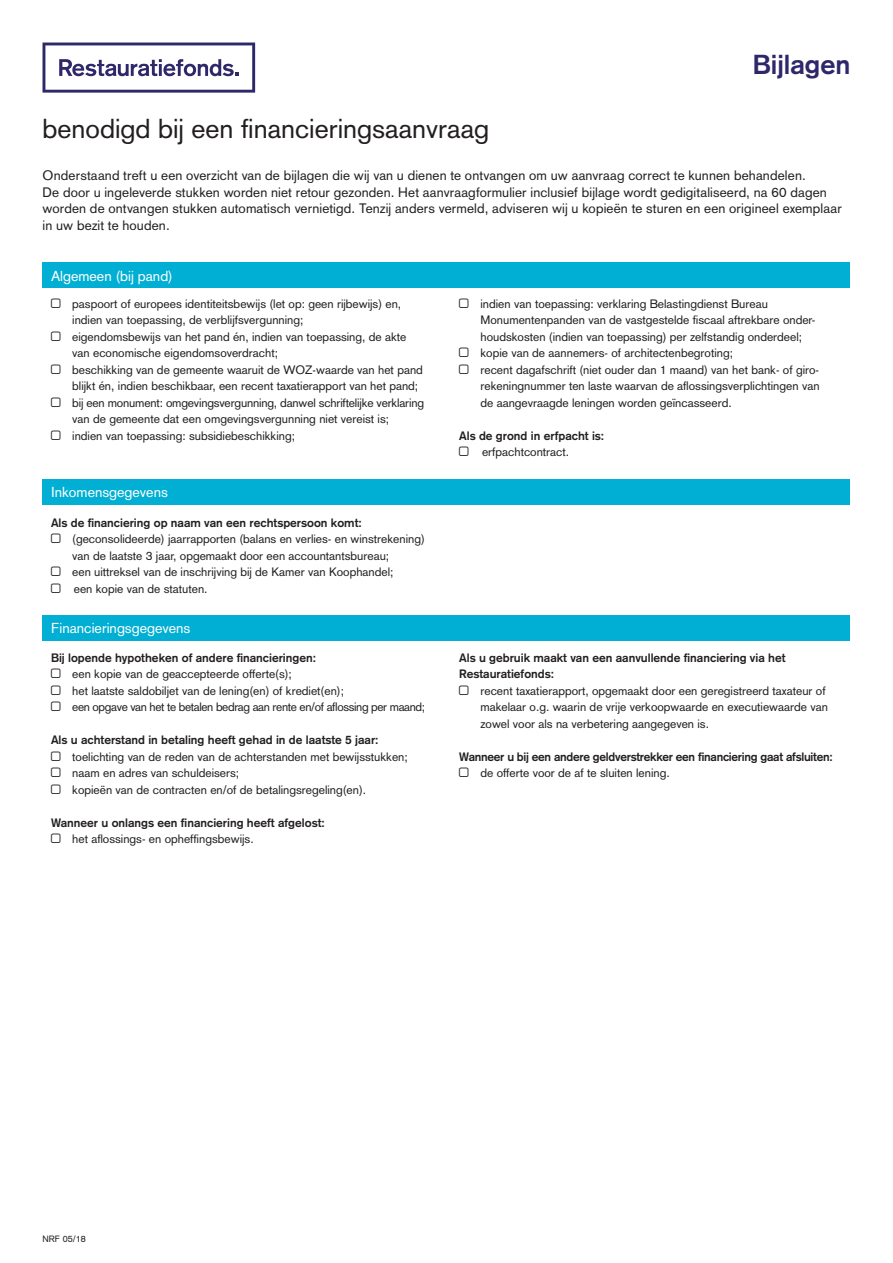
<style>
.page{position:relative;width:893px;height:1263px;background:#fff}
.page>*{position:absolute;margin:0;border:0;box-sizing:border-box;transform-origin:0 0}
.t1{font:27px "Basic Commercial LT";color:#231f20}
.t2{font:700 27px "Basic Commercial LT";color:#2e276a}
.t3{font:14.25px "Basic Commercial LT";color:#fff}
.t4{font:13.5px/16.5px "Basic Commercial LT";letter-spacing:.01em;color:#231f20}
.t5{font:12px/16.5px "Basic Commercial LT";color:#231f20}
.t6{font:700 12px/16.5px "Basic Commercial LT";color:#231f20}
.t7{font:700 12px "Basic Commercial LT";letter-spacing:-.02em;color:#231f20}
.t8{font:9px "Basic Commercial LT";color:#231f20}
</style>
<div class="page">
<svg style="left:43px;top:43px;width:212px;height:50px"></svg>
<div style="left:43px;top:615px;width:807px;height:25px;background:#00afd3"></div>
<div style="left:43px;top:479px;width:807px;height:25px;background:#00afd3"></div>
<div style="left:43px;top:263px;width:807px;height:25px;background:#00afd3"></div>
<h1 class="t1" style="left:43px;top:112px;width:448px">benodigd bij een financieringsaanvraag</h1>
<h1 class="t2" style="left:753px;top:49px;width:99px">Bijlagen</h1>
<p class="t4" style="left:43px;top:167px;width:801px">Onderstaand treft u een overzicht van de bijlagen die wij van u dienen te ontvangen om uw aanvraag correct te kunnen behandelen.<br>De door u ingeleverde stukken worden niet retour gezonden. Het aanvraagformulier inclusief bijlage wordt gedigitaliseerd, na 60 dagen worden de ontvangen stukken automatisch vernietigd. Tenzij anders vermeld, adviseren wij u kopieën te sturen en een origineel exemplaar in uw bezit te houden.</p>
<p class="t3" style="left:51px;top:267px;width:123px">Algemeen (bij pand)</p>
<p class="t5" style="left:72px;top:295px;width:353px">paspoort of europees identiteitsbewijs (let op: geen rijbewijs) en, indien van toepassing, de verblijfsvergunning;<br>eigendomsbewijs van het pand én, indien van toepassing, de akte van economische eigendomsoverdracht;<br>beschikking van de gemeente waaruit de WOZ-waarde van het pand blijkt én, indien beschikbaar, een recent taxatierapport van het pand; bij een monument: omgevingsvergunning, danwel schriftelijke verklaring van de gemeente dat een omgevingsvergunning niet vereist is;<br>indien van toepassing: subsidiebeschikking;</p>
<p class="t5" style="left:480px;top:295px;width:341px">indien van toepassing: verklaring Belastingdienst Bureau Monumentenpanden van de vastgestelde fiscaal aftrekbare onder&shy;houdskosten (indien van toepassing) per zelfstandig onderdeel; kopie van de aannemers- of architectenbegroting;<br>recent dagafschrift (niet ouder dan 1 maand) van het bank- of giro&shy;rekeningnummer ten laste waarvan de aflossingsverplichtingen van de aangevraagde leningen worden geïncasseerd.</p>
<p class="t6" style="left:459px;top:427px;width:146px">Als de grond in erfpacht is:</p>
<p class="t5" style="left:482px;top:444px;width:89px">erfpachtcontract.</p>
<p class="t3" style="left:51px;top:484px;width:118px">Inkomensgegevens</p>
<p class="t6" style="left:51px;top:514px;width:312px">Als de financiering op naam van een rechtspersoon komt:</p>
<p class="t5" style="left:72px;top:531px;width:354px">(geconsolideerde) jaarrapporten (balans en verlies- en winstrekening) van de laatste 3 jaar, opgemaakt door een accountantsbureau;<br>een uittreksel van de inschrijving bij de Kamer van Koophandel;<br>een kopie van de statuten.</p>
<p class="t3" style="left:51px;top:620px;width:141px">Financieringsgegevens</p>
<p class="t6" style="left:51px;top:649px;width:267px">Bij lopende hypotheken of andere financieringen:</p>
<p class="t5" style="left:72px;top:666px;width:354px">een kopie van de geaccepteerde offerte(s);<br>het laatste saldobiljet van de lening(en) of krediet(en);<br>een opgave van het te betalen bedrag aan rente en/of aflossing per maand;</p>
<p class="t6" style="left:51px;top:732px;width:329px">Als u achterstand in betaling heeft gehad in de laatste 5 jaar:</p>
<p class="t5" style="left:72px;top:748px;width:337px">toelichting van de reden van de achterstanden met bewijsstukken; naam en adres van schuldeisers;<br>kopieën van de contracten en/of de betalingsregeling(en).</p>
<p class="t6" style="left:51px;top:814px;width:275px">Wanneer u onlangs een financiering heeft afgelost:</p>
<p class="t5" style="left:72px;top:831px;width:183px">het aflossings- en opheffingsbewijs.</p>
<p class="t6" style="left:459px;top:649px;width:328px">Als u gebruik maakt van een aanvullende financiering via het<br>Restauratiefonds:</p>
<p class="t5" style="left:480px;top:682px;width:349px">recent taxatierapport, opgemaakt door een geregistreerd taxateur of makelaar o.g. waarin de vrije verkoopwaarde en executiewaarde van zowel voor als na verbetering aangegeven is.</p>
<p class="t7" style="left:459px;top:749px;width:375px">Wanneer u bij een andere geldverstrekker een financiering gaat afsluiten:</p>
<p class="t5" style="left:480px;top:765px;width:191px">de offerte voor de af te sluiten lening.</p>
<p class="t8" style="left:43px;top:1233px;width:45px">NRF 05/18</p>
</div>
